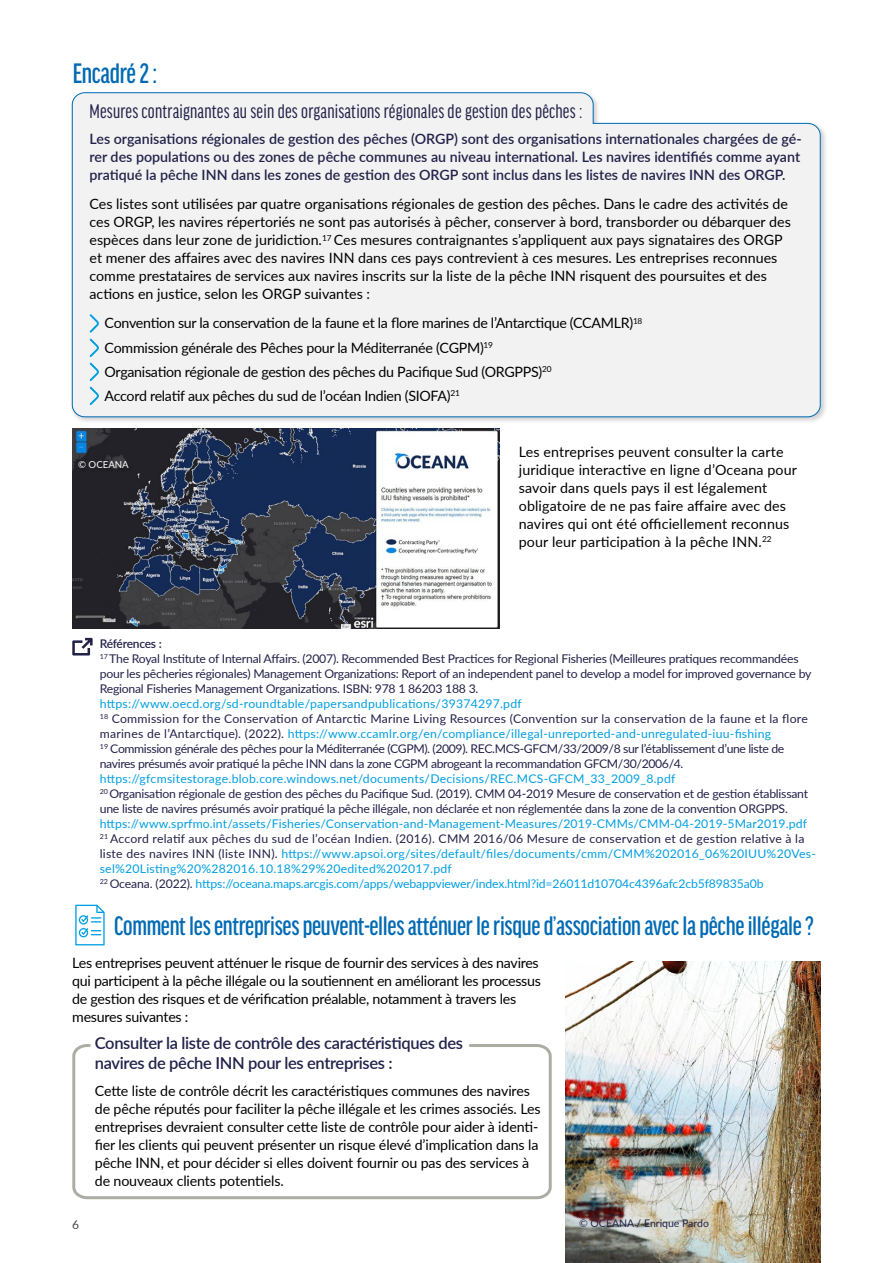
<style>
.page{position:relative;width:893px;height:1263px;background:#fff}
.page>*{position:absolute;margin:0;border:0;box-sizing:border-box;transform-origin:0 0}
.t1{font:500 extra-condensed 30px "Good Headline Pro";letter-spacing:-.01em;color:#006ab3}
.t2{font:500 extra-condensed 28.5px "Good Headline Pro";letter-spacing:-.01em;color:#006ab3}
.t3{font:21px "Good Headline Pro X Cond News";letter-spacing:.01em;color:#22214a}
.t4{font:600 16.5px/19.5px "Lato";letter-spacing:-.02em;color:#22214a}
.t5{font:14.25px/18px "Lato";letter-spacing:-.01em;color:#000}
.t6{font:600 14.25px/18px "Lato";color:#22214a;text-align:justify}
.t7{font:14.25px/18px "Lato";letter-spacing:.01em;color:#000}
.t8{font:12px/15px "Lato";letter-spacing:-.02em;color:#22214a}
.t9{font:12px/15px "Lato";letter-spacing:.015em;color:#22214a}
.t10{font:12px/15px "Lato";letter-spacing:.01em;color:#009fe3}
.t11{font:12px "Lato";color:#444442}
.t12{font:10.5px "Lato";color:#22214a}
.t13{font:9.6px "Lato";color:#fff}
.s1{font-weight:600}
.s2{color:#009fe3}
.s3{color:#22214a}
</style>
<div class="page">
<div style="left:70px;top:90px;width:758px;height:334px;background:#000;opacity:.19"></div>
<svg style="left:71px;top:92px;width:750px;height:326px"></svg>
<img style="left:566px;top:961px;width:255px;height:302px">
<svg style="left:75px;top:905px;width:30px;height:40px"></svg>
<svg style="left:72px;top:638px;width:21px;height:17px"></svg>
<img style="left:72px;top:428px;width:427px;height:200px">
<div style="left:79px;top:463px;width:55px;height:10px;background:#000;opacity:.22"></div>
<svg style="left:72px;top:1044px;width:480px;height:156px"></svg>
<svg style="left:89px;top:314px;width:10px;height:67px"></svg>
<svg style="left:89px;top:387px;width:10px;height:18px"></svg>
<div style="left:573px;top:1211px;width:143px;height:23px;background:#fff;opacity:.61"></div>
<h1 class="t1" style="left:73px;top:59px;width:86px">Encadré 2 :</h1>
<h3 class="t3" style="left:90px;top:101px;width:494px">Mesures contraignantes au sein des organisations régionales de gestion des pêches :</h3>
<p class="t6" style="left:90px;top:130px;width:714px">Les organisations régionales de gestion des pêches (ORGP) sont des organisations internationales chargées de gé&shy;rer des populations ou des zones de pêche communes au niveau international. Les navires identifiés comme ayant pratiqué la pêche INN dans les zones de gestion des ORGP sont inclus dans les listes de navires INN des ORGP.</p>
<p class="t5" style="left:90px;top:195px;width:703px">Ces listes sont utilisées par quatre organisations régionales de gestion des pêches. Dans le cadre des activités de ces ORGP, les navires répertoriés ne sont pas autorisés à pêcher, conserver à bord, transborder ou débarquer des espèces dans leur zone de juridiction.<sup>17</sup> Ces mesures contraignantes s’appliquent aux pays signataires des ORGP et mener des affaires avec des navires INN dans ces pays contrevient à ces mesures. Les entreprises reconnues comme prestataires de services aux navires inscrits sur la liste de la pêche INN risquent des poursuites et des actions en justice, selon les ORGP suivantes :</p>
<p class="t5" style="left:105px;top:311px;width:539px;line-height:24.2px">Convention sur la conservation de la faune et la flore marines de l’Antarctique (CCAMLR)<sup>18<br></sup>Commission générale des Pêches pour la Méditerranée (CGPM)<sup>19<br></sup>Organisation régionale de gestion des pêches du Pacifique Sud (ORGPPS)<sup>20<br></sup>Accord relatif aux pêches du sud de l’océan Indien (SIOFA)<sup>21</sup></p>
<p class="t13" style="left:78px;top:458px;width:52px">© OCEANA</p>
<p class="t7" style="left:519px;top:442px;width:280px">Les entreprises peuvent consulter la carte juridique interactive en ligne d’Oceana pour savoir dans quels pays il est légalement obligatoire de ne pas faire affaire avec des navires qui ont été officiellement reconnus pour leur participation à la pêche INN.<sup>22</sup></p>
<p class="t8" style="left:100px;top:635px;width:713px"><span class="s1">Références :<br></span><sup>17</sup> The Royal Institute of Internal Affairs. (2007). Recommended Best Practices for Regional Fisheries (Meilleures pratiques recommandées pour les pêcheries régionales) Management Organizations: Report of an independent panel to develop a model for improved governance by Regional Fisheries Management Organizations. ISBN: 978 1 86203 188 3.</p>
<p class="t9" style="left:100px;top:695px;width:709px"><span class="s2">https://www.oecd.org/sd-roundtable/papersandpublications/39374297.pdf<br></span><sup>18</sup> Commission for the Conservation of Antarctic Marine Living Resources (Convention sur la conservation de la faune et la flore marines de l’Antarctique). (2022). <span class="s2">https://www.ccamlr.org/en/compliance/illegal-unreported-and-unregulated-iuu-fishing<br></span><sup>19</sup> Commission générale des pêches pour la Méditerranée (CGPM). (2009). REC.MCS-GFCM/33/2009/8 sur l’établissement d’une liste de navires présumés avoir pratiqué la pêche INN dans la zone CGPM abrogeant la recommandation GFCM/30/2006/4.</p>
<p class="t8" style="left:100px;top:770px;width:710px"><span class="s2">https://gfcmsitestorage.blob.core.windows.net/documents/Decisions/REC.MCS-GFCM_33_2009_8.pdf<br></span><sup>20</sup> Organisation régionale de gestion des pêches du Pacifique Sud. (2019). CMM 04-2019 Mesure de conservation et de gestion établissant une liste de navires présumés avoir pratiqué la pêche illégale, non déclarée et non réglementée dans la zone de la convention ORGPPS.</p>
<p class="t10" style="left:100px;top:815px;width:718px">https://www.sprfmo.int/assets/Fisheries/Conservation-and-Management-Measures/2019-CMMs/CMM-04-2019-5Mar2019.pdf <sup>21</sup> <span class="s3">Accord relatif aux pêches du sud de l’océan Indien. (2016). CMM 2016/06 Mesure de conservation et de gestion relative à la liste des navires INN (liste INN).</span> https://www.apsoi.org/sites/default/files/documents/cmm/CMM%202016_06%20IUU%20Ves&shy;sel%20Listing%20%282016.10.18%29%20edited%202017.pdf<br><sup>22</sup> <span class="s3">Oceana. (2022).</span> https://oceana.maps.arcgis.com/apps/webappviewer/index.html?id=26011d10704c4396afc2cb5f89835a0b</p>
<h2 class="t2" style="left:114px;top:911px;width:701px">Comment les entreprises peuvent-elles atténuer le risque d’association avec la pêche illégale ?</h2>
<p class="t5" style="left:72px;top:953px;width:470px">Les entreprises peuvent atténuer le risque de fournir des services à des navires qui participent à la pêche illégale ou la soutiennent en améliorant les processus de gestion des risques et de vérification préalable, notamment à travers les mesures suivantes :</p>
<p class="t4" style="left:95px;top:1033px;width:370px">Consulter la liste de contrôle des caractéristiques des navires de pêche INN pour les entreprises :</p>
<p class="t11" style="left:72px;top:1216px;width:8px">6</p>
<p class="t5" style="left:95px;top:1081px;width:447px">Cette liste de contrôle décrit les caractéristiques communes des navires de pêche réputés pour faciliter la pêche illégale et les crimes associés. Les entreprises devraient consulter cette liste de contrôle pour aider à identi&shy;fier les clients qui peuvent présenter un risque élevé d’implication dans la pêche INN, et pour décider si elles doivent fournir ou pas des services à de nouveaux clients potentiels.</p>
<p class="t12" style="left:579px;top:1215px;width:131px">© OCEANA / Enrique Pardo</p>
</div>
